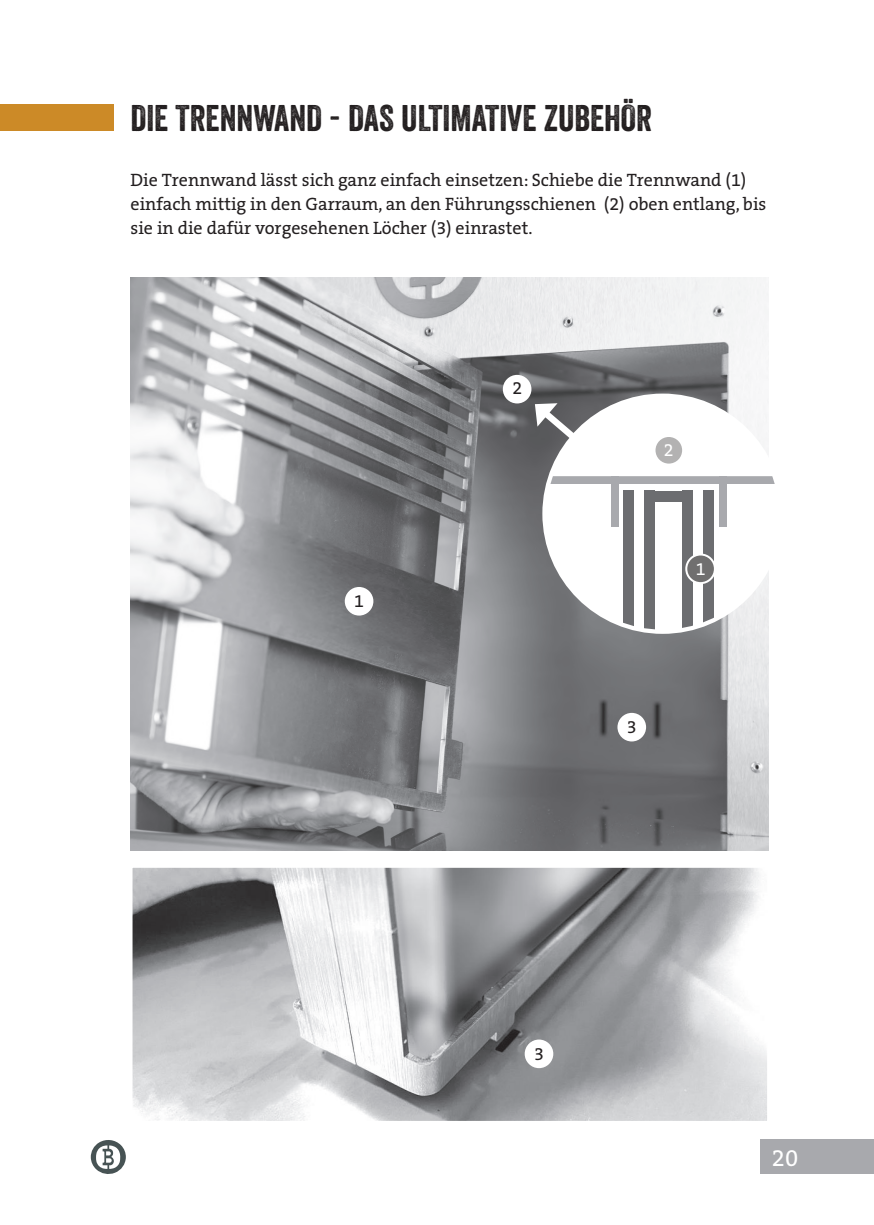
<style>
.page{position:relative;width:874px;height:1225px;background:#fff}
.page>*{position:absolute;margin:0;border:0;box-sizing:border-box;transform-origin:0 0}
.t1{font:36px "Veneer";color:#231f20}
.t2{font:24px "The Serif B W5 Plain";color:#fff}
.t3{font:18px/24px "The Serif B W5 Plain";color:#231f20}
.t4{font:18px "The Serif B W5 Plain";color:#fff}
</style>
<div class="page">
<div style="left:0;top:105px;width:113px;height:26px;background:#cc8a27"></div>
<img style="left:130px;top:278px;width:637px;height:572px">
<div style="left:544px;top:396px;width:236px;height:236px;background:#fff;border-radius:50%"></div>
<div style="left:623px;top:491px;width:10px;height:141px;background:#6c6d70"></div>
<div style="left:702px;top:491px;width:11px;height:141px;background:#6c6d70"></div>
<div style="left:644px;top:491px;width:10px;height:141px;background:#6c6d70"></div>
<div style="left:682px;top:491px;width:11px;height:141px;background:#6c6d70"></div>
<div style="left:647px;top:491px;width:40px;height:10px;background:#6c6d70"></div>
<div style="left:611px;top:476px;width:7px;height:51px;background:#a8a9ad"></div>
<div style="left:544px;top:476px;width:236px;height:7px;background:#a8a9ad"></div>
<div style="left:718px;top:476px;width:7px;height:51px;background:#a8a9ad"></div>
<svg style="left:533px;top:402px;width:51px;height:46px"></svg>
<div style="left:502px;top:375px;width:29px;height:28px;background:#fff;border-radius:50%"></div>
<div style="left:344px;top:587px;width:29px;height:28px;background:#fff;border-radius:50%"></div>
<div style="left:686px;top:554px;width:28px;height:29px;background:#706f6f;border-radius:50%"></div>
<div style="left:685px;top:553px;width:30px;height:31px;border:2px solid #fff;border-radius:50%"></div>
<div style="left:654px;top:436px;width:28px;height:28px;background:#b3b2b2;border-radius:50%"></div>
<div style="left:653px;top:435px;width:30px;height:30px;border:2px solid #fff;border-radius:50%"></div>
<img style="left:133px;top:869px;width:632px;height:251px">
<div style="left:130px;top:866px;width:638px;height:257px;border:2px solid #fff"></div>
<div style="left:524px;top:1039px;width:29px;height:29px;background:#fff;border-radius:50%"></div>
<div style="left:617px;top:713px;width:28px;height:28px;background:#fff;border-radius:50%"></div>
<div style="left:760px;top:1140px;width:113px;height:34px;background:#a8a9ad"></div>
<svg style="left:91px;top:1140px;width:35px;height:34px"></svg>
<h1 class="t1" style="left:130px;top:96px;width:522px">DIE TRENNWAND - DAS ULTIMATIVE ZUBEHÖR</h1>
<p class="t3" style="left:130px;top:168px;width:637px">Die Trennwand lässt sich ganz einfach einsetzen: Schiebe die Trennwand (1) einfach mittig in den Garraum, an den Führungsschienen (2) oben entlang, bis sie in die dafür vorgesehenen Löcher (3) einrastet.</p>
<p class="t3" style="left:354px;top:589px;width:11px">1</p>
<p class="t3" style="left:512px;top:376px;width:11px">2</p>
<p class="t4" style="left:663px;top:438px;width:11px">2</p>
<p class="t4" style="left:695px;top:557px;width:11px">1</p>
<p class="t3" style="left:626px;top:715px;width:11px">3</p>
<p class="t3" style="left:533px;top:1042px;width:11px">3</p>
<h2 class="t2" style="left:771px;top:1142px;width:28px">20</h2>
</div>
